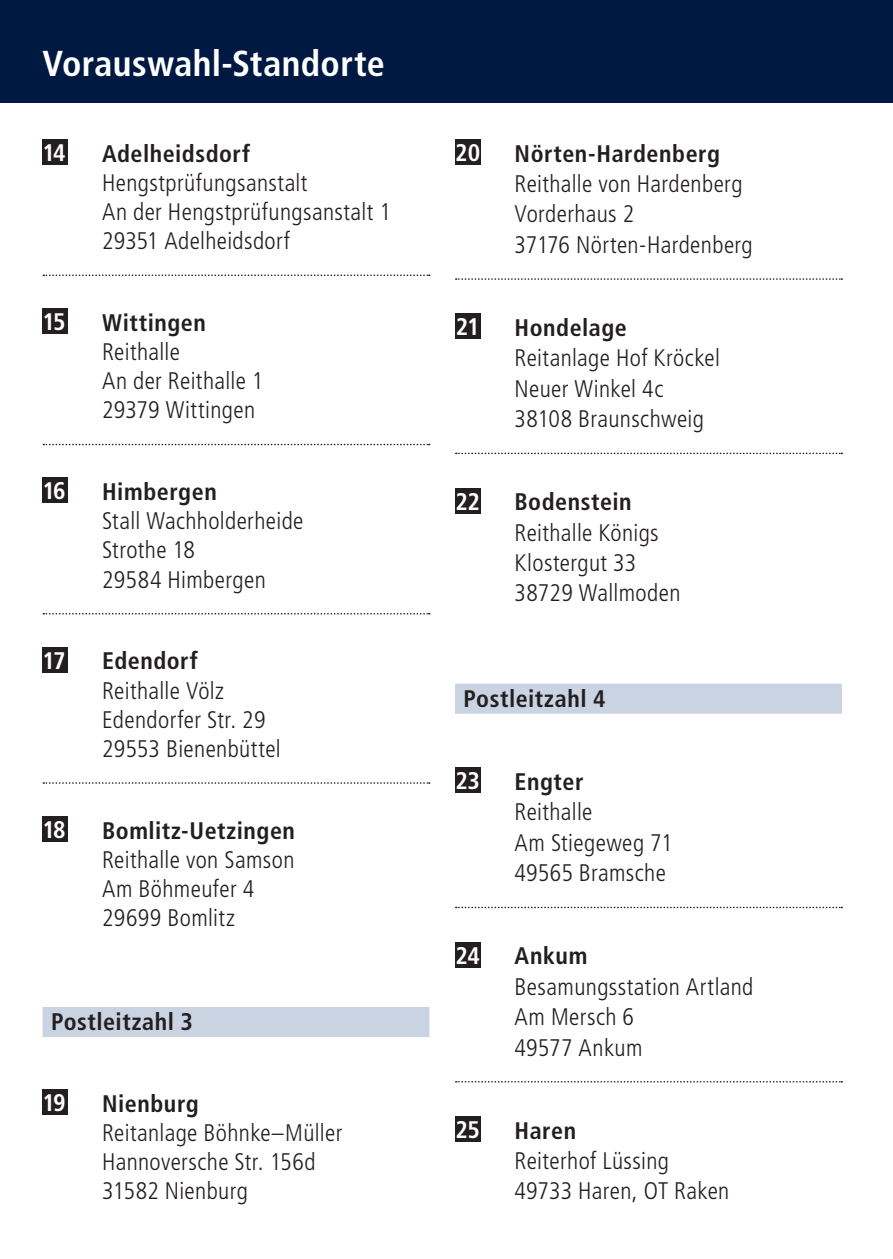
<style>
.page{position:relative;width:893px;height:1259px;background:#fff}
.page>*{position:absolute;margin:0;border:0;box-sizing:border-box;transform-origin:0 0}
.t1{font:700 condensed 36px "Frutiger LT Pro";letter-spacing:.01em;color:#fff}
.t2{font:300 condensed 24px/29.1px "Frutiger LT Pro";letter-spacing:.015em;color:#231f20}
.t3{font:700 condensed 24px "Frutiger LT Pro";letter-spacing:.02em;color:#231f20}
.t4{font:700 condensed 24px "Frutiger LT Pro";letter-spacing:-.065em;color:#fff}
</style>
<div class="page">
<svg style="left:43px;top:274px;width:387px;height:2px"></svg>
<svg style="left:43px;top:444px;width:387px;height:1px"></svg>
<svg style="left:43px;top:613px;width:387px;height:1px"></svg>
<svg style="left:43px;top:782px;width:387px;height:2px"></svg>
<div style="left:43px;top:1007px;width:386px;height:30px;background:#c9d3e1"></div>
<div style="left:43px;top:139px;width:25px;height:26px;background:#231f20"></div>
<div style="left:43px;top:308px;width:25px;height:26px;background:#231f20"></div>
<div style="left:43px;top:477px;width:25px;height:26px;background:#231f20"></div>
<div style="left:43px;top:647px;width:25px;height:25px;background:#231f20"></div>
<div style="left:43px;top:816px;width:25px;height:25px;background:#231f20"></div>
<div style="left:43px;top:1089px;width:25px;height:26px;background:#231f20"></div>
<svg style="left:456px;top:278px;width:386px;height:2px"></svg>
<svg style="left:456px;top:452px;width:386px;height:2px"></svg>
<div style="left:455px;top:683px;width:387px;height:30px;background:#c9d3e1"></div>
<svg style="left:456px;top:906px;width:386px;height:2px"></svg>
<svg style="left:456px;top:1081px;width:386px;height:1px"></svg>
<div style="left:455px;top:139px;width:25px;height:26px;background:#231f20"></div>
<div style="left:455px;top:313px;width:25px;height:26px;background:#231f20"></div>
<div style="left:455px;top:488px;width:25px;height:25px;background:#231f20"></div>
<div style="left:455px;top:767px;width:25px;height:26px;background:#231f20"></div>
<div style="left:455px;top:942px;width:25px;height:25px;background:#231f20"></div>
<div style="left:455px;top:1116px;width:25px;height:25px;background:#231f20"></div>
<hr style="left:892px;top:0;width:1px;height:1259px;background:#fef7d4">
<div style="left:0;top:0;width:893px;height:102px;background:#001942"></div>
<h1 class="t1" style="left:43px;top:42px;width:344px">Vorauswahl-Standorte</h1>
<p class="t4" style="left:43px;top:138px;width:25px">14</p>
<p class="t3" style="left:102px;top:139px;width:150px">Adelheidsdorf</p>
<p class="t2" style="left:102px;top:168px;width:291px">Hengstprüfungsanstalt<br>An der Hengstprüfungsanstalt 1<br>29351 Adelheidsdorf</p>
<p class="t4" style="left:43px;top:307px;width:25px">15</p>
<p class="t3" style="left:102px;top:308px;width:105px">Wittingen</p>
<p class="t2" style="left:102px;top:337px;width:163px">Reithalle<br>An der Reithalle 1<br>29379 Wittingen</p>
<p class="t4" style="left:43px;top:477px;width:25px">16</p>
<p class="t3" style="left:102px;top:477px;width:116px">Himbergen</p>
<p class="t2" style="left:102px;top:507px;width:203px">Stall Wachholderheide<br>Strothe 18<br>29584 Himbergen</p>
<p class="t4" style="left:43px;top:646px;width:25px">17</p>
<p class="t3" style="left:102px;top:647px;width:97px">Edendorf</p>
<p class="t2" style="left:102px;top:676px;width:180px">Reithalle Völz<br>Edendorfer Str. 29<br>29553 Bienenbüttel</p>
<p class="t4" style="left:43px;top:815px;width:25px">18</p>
<p class="t3" style="left:102px;top:816px;width:195px">Bomlitz-Uetzingen</p>
<p class="t2" style="left:102px;top:845px;width:194px">Reithalle von Samson<br>Am Böhmeufer 4<br>29699 Bomlitz</p>
<p class="t3" style="left:51px;top:1007px;width:144px">Postleitzahl 3</p>
<p class="t4" style="left:43px;top:1088px;width:25px">19</p>
<p class="t3" style="left:102px;top:1089px;width:98px">Nienburg</p>
<p class="t2" style="left:102px;top:1118px;width:242px">Reitanlage Böhnke–Müller<br>Hannoversche Str. 156d<br>31582 Nienburg</p>
<p class="t4" style="left:455px;top:138px;width:26px">20</p>
<p class="t3" style="left:514px;top:139px;width:207px">Nörten-Hardenberg</p>
<p class="t2" style="left:514px;top:169px;width:240px;line-height:30.3px">Reithalle von Hardenberg<br>Vorderhaus 2<br>37176 Nörten-Hardenberg</p>
<p class="t4" style="left:456px;top:313px;width:25px">21</p>
<p class="t3" style="left:514px;top:313px;width:114px">Hondelage</p>
<p class="t2" style="left:514px;top:343px;width:207px;line-height:30.3px">Reitanlage Hof Kröckel<br>Neuer Winkel 4c<br>38108 Braunschweig</p>
<p class="t4" style="left:456px;top:487px;width:26px">22</p>
<p class="t3" style="left:514px;top:488px;width:119px">Bodenstein</p>
<p class="t2" style="left:514px;top:517px;width:167px;line-height:30.3px">Reithalle Königs<br>Klostergut 33<br>38729 Wallmoden</p>
<p class="t3" style="left:463px;top:684px;width:144px">Postleitzahl 4</p>
<p class="t4" style="left:456px;top:766px;width:26px">23</p>
<p class="t3" style="left:514px;top:767px;width:70px">Engter</p>
<p class="t2" style="left:514px;top:797px;width:160px;line-height:30.3px">Reithalle<br>Am Stiegeweg 71<br>49565 Bramsche</p>
<p class="t4" style="left:456px;top:941px;width:26px">24</p>
<p class="t3" style="left:514px;top:941px;width:74px">Ankum</p>
<p class="t2" style="left:514px;top:971px;width:240px;line-height:30.3px">Besamungsstation Artland<br>Am Mersch 6<br>49577 Ankum</p>
<p class="t4" style="left:456px;top:1115px;width:26px">25</p>
<p class="t3" style="left:514px;top:1116px;width:63px">Haren</p>
<p class="t2" style="left:514px;top:1146px;width:216px;line-height:30.3px">Reiterhof Lüssing<br>49733 Haren, OT Raken</p>
</div>
